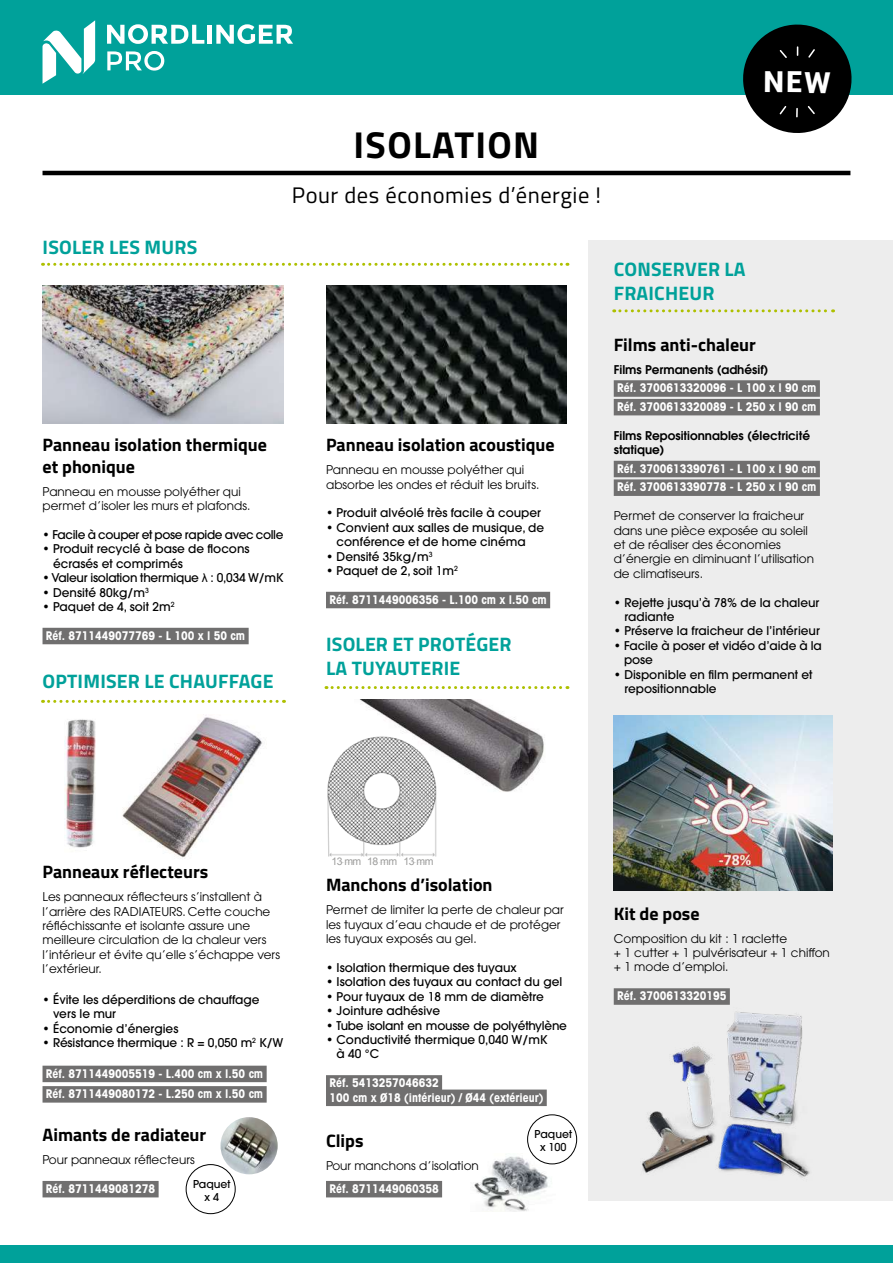
<style>
.page{position:relative;width:893px;height:1263px;background:#fff}
.page>*{position:absolute;margin:0;border:0;box-sizing:border-box;transform-origin:0 0}
.t1{font:700 37.5px "Titillium";letter-spacing:.035em;color:#000}
.t2{font:900 29.1px "Roboto";color:#fff}
.t3{font:22.5px "Titillium";letter-spacing:.025em;color:#000}
.t4{font:700 19.5px/23.4px "Titillium";letter-spacing:.01em;color:#00a19a}
.t5{font:700 18px/21.6px "Titillium";color:#000}
.t6{font:12px/14.4px "Avant Garde";color:#000}
.t7{font:500 12px/14.4px "Avant Garde";color:#000}
.t8{font:700 condensed 12px/18.6px "Avant Garde";color:#fff}
.t9{font:500 12px "Avant Garde";letter-spacing:-.02em;color:#000}
.t10{font:600 12px/14.4px "Avant Garde";color:#000}
.t11{font:500 12px "Avant Garde";letter-spacing:-.03em;color:#000}
.t12{font:500 10.8px/12.9px "Avant Garde";color:#000;text-align:center}
.t13{font:10.5px "Arial";letter-spacing:-.05em;color:#9d9d9c}
.s1{font-family:"Arial";font-weight:400}
</style>
<div class="page">
<img style="left:474px;top:1154px;width:81px;height:58px">
<div style="left:0;top:0;width:893px;height:94px;background:#00a19a"></div>
<div style="left:0;top:1246px;width:893px;height:17px;background:#00a19a"></div>
<div style="left:588px;top:240px;width:305px;height:961px;background:#ededed"></div>
<img style="left:360px;top:700px;width:184px;height:92px">
<img style="left:122px;top:715px;width:140px;height:144px">
<svg style="left:43px;top:20px;width:52px;height:64px"></svg>
<svg style="left:107px;top:24px;width:97px;height:20px"></svg>
<div style="left:207px;top:25px;width:5px;height:19px;background:#fff"></div>
<svg style="left:216px;top:24px;width:77px;height:20px"></svg>
<svg style="left:107px;top:51px;width:57px;height:20px"></svg>
<div style="left:43px;top:628px;width:206px;height:16px;background:#706f6f"></div>
<div style="left:326px;top:592px;width:224px;height:16px;background:#706f6f"></div>
<div style="left:43px;top:1066px;width:224px;height:16px;background:#706f6f"></div>
<div style="left:43px;top:1086px;width:224px;height:16px;background:#706f6f"></div>
<div style="left:43px;top:1181px;width:116px;height:16px;background:#706f6f"></div>
<div style="left:326px;top:1075px;width:116px;height:17px;background:#706f6f"></div>
<div style="left:326px;top:1089px;width:221px;height:17px;background:#706f6f"></div>
<div style="left:326px;top:1181px;width:116px;height:16px;background:#706f6f"></div>
<hr style="left:43px;top:171px;width:807px;height:4px;background:#000">
<svg style="left:43px;top:263px;width:525px;height:3px"></svg>
<svg style="left:43px;top:700px;width:241px;height:3px"></svg>
<svg style="left:326px;top:686px;width:242px;height:3px"></svg>
<svg style="left:614px;top:309px;width:220px;height:3px"></svg>
<img style="left:43px;top:285px;width:240px;height:139px">
<img style="left:326px;top:285px;width:241px;height:139px">
<img style="left:64px;top:719px;width:32px;height:129px">
<img style="left:220px;top:1117px;width:58px;height:57px;border-radius:29px">
<div style="left:614px;top:380px;width:206px;height:17px;background:#706f6f"></div>
<div style="left:614px;top:399px;width:206px;height:16px;background:#706f6f"></div>
<div style="left:614px;top:461px;width:206px;height:16px;background:#706f6f"></div>
<div style="left:614px;top:479px;width:206px;height:17px;background:#706f6f"></div>
<img style="left:614px;top:715px;width:219px;height:176px">
<div style="left:614px;top:988px;width:116px;height:17px;background:#706f6f"></div>
<img style="left:613px;top:1003px;width:197px;height:175px">
<svg style="left:741px;top:24px;width:113px;height:109px"></svg>
<div style="left:186px;top:1164px;width:50px;height:50px;border:1px solid #000;border-radius:50%"></div>
<div style="left:527px;top:1114px;width:50px;height:50px;border:1px solid #000;border-radius:50%"></div>
<img style="left:327px;top:729px;width:123px;height:134px">
<hr style="left:337px;top:858px;width:94px;height:4px;background:#fff">
<h2 class="t2" style="left:763px;top:61px;width:68px">NEW</h2>
<h3 class="t4" style="left:43px;top:234px;width:156px">ISOLER LES MURS</h3>
<h1 class="t1" style="left:354px;top:117px;width:187px">ISOLATION</h1>
<h3 class="t3" style="left:292px;top:179px;width:311px">Pour des économies d’énergie !</h3>
<h3 class="t4" style="left:614px;top:257px;width:133px">CONSERVER LA<br>FRAICHEUR</h3>
<h3 class="t5" style="left:43px;top:433px;width:226px">Panneau isolation thermique et phonique</h3>
<p class="t6" style="left:43px;top:484px;width:210px">Panneau en mousse polyéther qui permet d’isoler les murs et plafonds.</p>
<p class="t11" style="left:43px;top:527px;width:242px">• Facile à couper et pose rapide avec colle</p>
<p class="t7" style="left:53px;top:542px;width:198px;text-indent:-11px">• Produit recyclé à base de flocons écrasés et comprimés</p>
<p class="t9" style="left:43px;top:570px;width:242px">• Valeur isolation thermique <span class="s1">λ</span> : 0,034 W/mK</p>
<p class="t7" style="left:43px;top:585px;width:108px">• Densité 80kg/m<sup>3</sup></p>
<p class="t7" style="left:43px;top:599px;width:134px">• Paquet de 4, soit 2m<sup>2</sup></p>
<p class="t8" style="left:46px;top:626px;width:201px">Réf. 8711449077769 - L 100 x l 50 cm</p>
<h3 class="t4" style="left:43px;top:668px;width:232px">OPTIMISER LE CHAUFFAGE</h3>
<h3 class="t5" style="left:326px;top:433px;width:230px">Panneau isolation acoustique</h3>
<p class="t6" style="left:326px;top:463px;width:215px">Panneau en mousse polyéther qui absorbe les ondes et réduit les bruits.</p>
<p class="t7" style="left:326px;top:506px;width:217px">• Produit alvéolé très facile à couper</p>
<p class="t7" style="left:337px;top:520px;width:209px;text-indent:-11px">• Convient aux salles de musique, de conférence et de home cinéma</p>
<p class="t7" style="left:326px;top:549px;width:108px">• Densité 35kg/m<sup>3</sup></p>
<p class="t7" style="left:326px;top:563px;width:134px">• Paquet de 2, soit 1m<sup>2</sup></p>
<p class="t8" style="left:329px;top:590px;width:219px">Réf. 8711449006356 - L.100 cm x l.50 cm</p>
<h3 class="t4" style="left:326px;top:632px;width:187px">ISOLER ET PROTÉGER<br>LA TUYAUTERIE</h3>
<h3 class="t5" style="left:614px;top:333px;width:144px">Films anti-chaleur</h3>
<p class="t10" style="left:614px;top:362px;width:156px">Films Permanents (adhésif)</p>
<p class="t8" style="left:617px;top:378px;width:201px">Réf. 3700613320096 - L 100 x l 90 cm<br>Réf. 3700613320089 - L 250 x l 90 cm</p>
<p class="t10" style="left:614px;top:428px;width:198px">Films Repositionnables (électricité statique)</p>
<p class="t8" style="left:617px;top:459px;width:201px">Réf. 3700613390761 - L 100 x l 90 cm<br>Réf. 3700613390778 - L 250 x l 90 cm</p>
<p class="t6" style="left:614px;top:509px;width:202px">Permet de conserver la fraicheur dans une pièce exposée au soleil et de réaliser des économies d’énergie en diminuant l’utilisation de climatiseurs.</p>
<p class="t7" style="left:624px;top:595px;width:197px;text-indent:-11px">• Rejette jusqu’à 78% de la chaleur radiante</p>
<p class="t7" style="left:614px;top:624px;width:208px">• Préserve la fraicheur de l’intérieur</p>
<p class="t7" style="left:624px;top:638px;width:199px;text-indent:-10px">• Facile à poser et vidéo d’aide à la pose</p>
<p class="t7" style="left:624px;top:667px;width:190px;text-indent:-11px">• Disponible en film permanent et repositionnable</p>
<h3 class="t5" style="left:43px;top:860px;width:167px">Panneaux réflecteurs</h3>
<p class="t6" style="left:43px;top:890px;width:239px">Les panneaux réflecteurs s’installent à l’arrière des RADIATEURS. Cette couche réfléchissante et isolante assure une meilleure circulation de la chaleur vers l’intérieur et évite qu’elle s’échappe vers l’extérieur.</p>
<p class="t7" style="left:53px;top:992px;width:208px;text-indent:-11px">• Évite les déperditions de chauffage vers le mur</p>
<p class="t7" style="left:43px;top:1021px;width:137px">• Économie d’énergies</p>
<p class="t7" style="left:43px;top:1035px;width:242px">• Résistance thermique : R = 0,050 m<sup>2</sup> K/W</p>
<p class="t8" style="left:46px;top:1063px;width:219px;line-height:20.4px">Réf. 8711449005519 - L.400 cm x l.50 cm<br>Réf. 8711449080172 - L.250 cm x l.50 cm</p>
<h3 class="t5" style="left:43px;top:1123px;width:165px">Aimants de radiateur</h3>
<p class="t6" style="left:43px;top:1152px;width:154px">Pour panneaux réflecteurs</p>
<p class="t8" style="left:46px;top:1179px;width:111px">Réf. 8711449081278</p>
<p class="t12" style="left:193px;top:1177px;width:39px">Paquet x 4</p>
<p class="t13" style="left:331px;top:855px;width:104px">13 mm 18 mm 13 mm</p>
<h3 class="t5" style="left:326px;top:873px;width:168px">Manchons d’isolation</h3>
<p class="t6" style="left:326px;top:903px;width:239px">Permet de limiter la perte de chaleur par les tuyaux d’eau chaude et de protéger les tuyaux exposés au gel.</p>
<p class="t7" style="left:326px;top:960px;width:192px">• Isolation thermique des tuyaux</p>
<p class="t7" style="left:326px;top:975px;width:238px">• Isolation des tuyaux au contact du gel</p>
<p class="t7" style="left:326px;top:989px;width:219px">• Pour tuyaux de 18 mm de diamètre</p>
<p class="t7" style="left:326px;top:1003px;width:116px">• Jointure adhésive</p>
<p class="t9" style="left:326px;top:1018px;width:242px">• Tube isolant en mousse de polyéthylène</p>
<p class="t7" style="left:337px;top:1032px;width:212px;text-indent:-11px">• Conductivité thermique 0,040 W/mK à 40 °C</p>
<p class="t8" style="left:329px;top:1075px;width:216px;line-height:14.4px">Réf. 5413257046632<br>100 cm x Ø18 (intérieur) / Ø44 (extérieur)</p>
<h3 class="t5" style="left:326px;top:1129px;width:39px">Clips</h3>
<p class="t6" style="left:326px;top:1158px;width:154px">Pour manchons d’isolation</p>
<p class="t8" style="left:329px;top:1179px;width:111px">Réf. 8711449060358</p>
<p class="t12" style="left:535px;top:1127px;width:39px">Paquet x 100</p>
<h3 class="t5" style="left:614px;top:902px;width:87px">Kit de pose</h3>
<p class="t6" style="left:614px;top:931px;width:218px">Composition du kit : 1 raclette<br>+ 1 cutter + 1 pulvérisateur + 1 chiffon + 1 mode d’emploi.</p>
<p class="t8" style="left:617px;top:986px;width:111px">Réf. 3700613320195</p>
</div>
